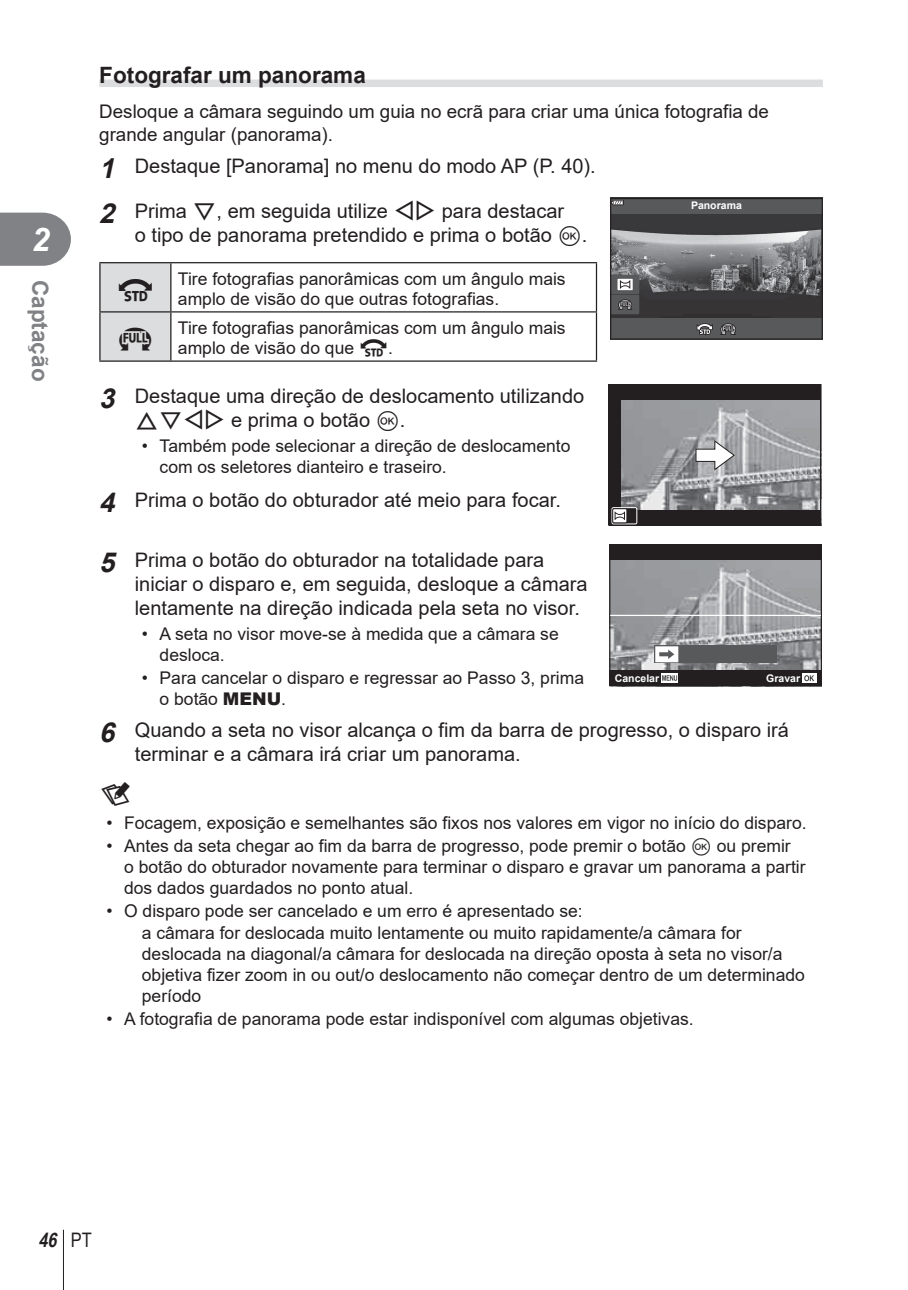
<style>
.page{position:relative;width:908px;height:1290px;background:#fff}
.page>*{position:absolute;margin:0;border:0;box-sizing:border-box;transform-origin:0 0}
.t1{font:italic 700 32.5px "Arial";color:#fff}
.t2{font:23.75px "olympus 15";color:#231f20}
.t3{font:700 22.5px "Arial";color:#231f20}
.t4{font:700 22.5px "Arial";color:#808285}
.t5{font:22.5px "Olympus 28";color:#231f20}
.t6{font:20px/24px "Arial";color:#231f20}
.t7{font:italic 700 20px "Arial Narrow";color:#231f20}
.t8{font:18.75px/22.5px "Arial";color:#231f20}
.t9{font:17.5px/21px "Arial";color:#231f20}
.t10{font:700 10.5px "Arial";color:#fff}
.s1{font-weight:700;font-style:italic;font-size:27.5px}
.s2{font-family:"olympus 15"}
.s3{font-family:"Olympus 7"}
.s4{font-family:"Olympus 28"}
.s5{font-weight:900}
.s6{font-weight:400;font-style:normal}
</style>
<div class="page">
<svg style="left:0;top:213px;width:71px;height:53px;background:#8b8d8f"></svg>
<hr style="left:63px;top:1230px;width:1px;height:60px;background:#231f20">
<div style="left:99px;top:80px;width:723px;height:7px;background:#dcddde"></div>
<div style="left:100px;top:263px;width:70px;height:97px;background:#dcddde"></div>
<hr style="left:99px;top:360px;width:498px;height:2px;background:#231f20">
<hr style="left:99px;top:262px;width:72px;height:1px;background:#231f20">
<hr style="left:99px;top:263px;width:1px;height:48px;background:#231f20">
<hr style="left:171px;top:262px;width:426px;height:1px;background:#231f20">
<hr style="left:170px;top:263px;width:1px;height:48px;background:#231f20">
<hr style="left:595px;top:263px;width:2px;height:48px;background:#231f20">
<hr style="left:99px;top:311px;width:72px;height:1px;background:#231f20">
<hr style="left:99px;top:312px;width:1px;height:48px;background:#231f20">
<hr style="left:171px;top:311px;width:426px;height:1px;background:#231f20">
<hr style="left:170px;top:312px;width:1px;height:48px;background:#231f20">
<hr style="left:595px;top:312px;width:2px;height:48px;background:#231f20">
<svg style="left:610px;top:198px;width:212px;height:142px;background:#606062"></svg>
<svg style="left:608px;top:384px;width:212px;height:141px;background:#7e7e80"></svg>
<svg style="left:609px;top:544px;width:212px;height:142px;background:#808183"></svg>
<h1 class="t1" style="left:32px;top:221px;width:20px">2</h1>
<p class="t4" style="left:53px;top:280px;width:103px;rotate:90deg">Captação</p>
<p class="t3" style="left:99px;top:63px;width:268px">Fotografar um panorama</p>
<p class="t8" style="left:99px;top:101px;width:671px">Desloque a câmara seguindo um guia no ecrã para criar uma única fotografia de grande angular (panorama).</p>
<p class="t6" style="left:99px;top:154px;width:498px"><span class="s1">1</span> Destaque [Panorama] no menu do modo AP (P. 40).</p>
<p class="t6" style="left:135px;top:199px;width:454px;text-indent:-35px"><span class="s1">2</span> Prima <span class="s2">G</span>, em seguida utilize <span class="s2">HI</span> para destacar<br>o tipo de panorama pretendido e prima o botão <span class="s3">Q</span>.</p>
<p class="t5" style="left:117px;top:276px;width:39px">z</p>
<p class="t9" style="left:178px;top:268px;width:389px;line-height:20px">Tire fotografias panorâmicas com um ângulo mais amplo de visão do que outras fotografias.</p>
<p class="t5" style="left:117px;top:325px;width:38px">y</p>
<p class="t9" style="left:178px;top:318px;width:389px;line-height:20px">Tire fotografias panorâmicas com um ângulo mais amplo de visão do que <span class="s4">z</span>.</p>
<p class="t10" style="left:690px;top:200px;width:52px">Panorama</p>
<p class="t6" style="left:135px;top:384px;width:451px;text-indent:-35px"><span class="s1">3</span> Destaque uma direção de deslocamento utilizando<br><span class="s2">FGHI</span> e prima o botão <span class="s3">Q</span>.</p>
<p class="t9" style="left:159px;top:436px;width:412px;text-indent:-18px">• Também pode selecionar a direção de deslocamento com os seletores dianteiro e traseiro.</p>
<p class="t6" style="left:99px;top:488px;width:463px"><span class="s1">4</span> Prima o botão do obturador até meio para focar.</p>
<p class="t6" style="left:135px;top:547px;width:454px;text-indent:-35px"><span class="s1">5</span> Prima o botão do obturador na totalidade para iniciar o disparo e, em seguida, desloque a câmara lentamente na direção indicada pela seta no visor.</p>
<p class="t9" style="left:159px;top:623px;width:400px;text-indent:-18px">• A seta no visor move-se à medida que a câmara se desloca.</p>
<p class="t9" style="left:159px;top:667px;width:426px;text-indent:-18px">• Para cancelar o disparo e regressar ao Passo 3, prima o botão <span class="s5">MENU</span>.</p>
<p class="t10" style="left:614px;top:673px;width:46px">Cancelar</p>
<p class="t10" style="left:765px;top:673px;width:35px">Gravar</p>
<p class="t6" style="left:135px;top:718px;width:655px;text-indent:-35px"><span class="s1">6</span> Quando a seta no visor alcança o fim da barra de progresso, o disparo irá terminar e a câmara irá criar um panorama.</p>
<h2 class="t2" style="left:99px;top:781px;width:34px">$</h2>
<p class="t9" style="left:106px;top:812px;width:701px">• Focagem, exposição e semelhantes são fixos nos valores em vigor no início do disparo.</p>
<p class="t9" style="left:124px;top:835px;width:682px;text-indent:-18px">• Antes da seta chegar ao fim da barra de progresso, pode premir o botão <span class="s3">Q</span> ou premir<br>o botão do obturador novamente para terminar o disparo e gravar um panorama a partir dos dados guardados no ponto atual.</p>
<p class="t9" style="left:142px;top:900px;width:664px;text-indent:-35px">• O disparo pode ser cancelado e um erro é apresentado se:<br>a câmara for deslocada muito lentamente ou muito rapidamente/a câmara for deslocada na diagonal/a câmara for deslocada na direção oposta à seta no visor/a objetiva fizer zoom in ou out/o deslocamento não começar dentro de um determinado período</p>
<p class="t9" style="left:106px;top:1008px;width:588px">• A fotografia de panorama pode estar indisponível com algumas objetivas.</p>
<p class="t7" style="left:38px;top:1228px;width:55px">46 <span class="s6">PT</span></p>
</div>
